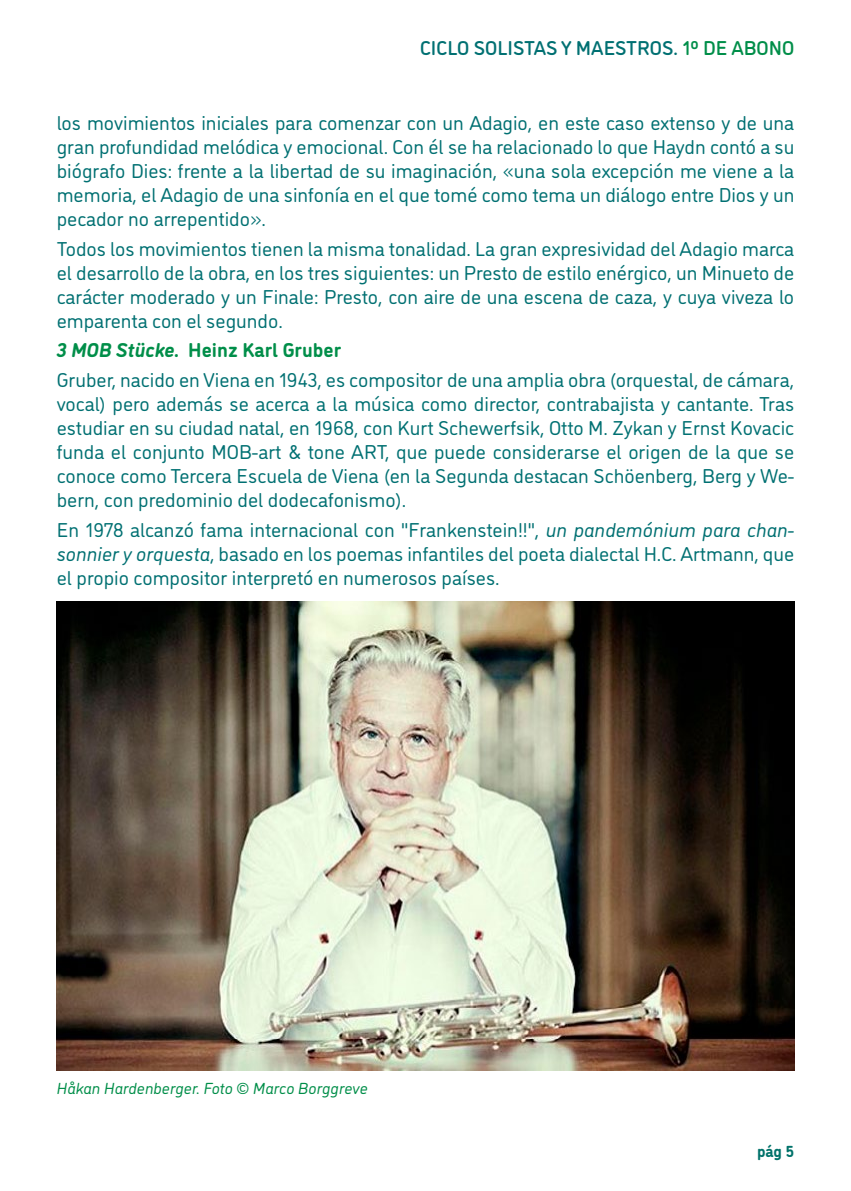
<style>
.page{position:relative;width:851px;height:1191px;background:#fff}
.page>*{position:absolute;margin:0;border:0;box-sizing:border-box;transform-origin:0 0}
.t1{font:20px/24px "DI Nosaur";color:#007072;text-align:justify}
.t2{font:500 20px "DI Nosaur";color:#007072}
.t3{font:italic 16px "DI Nosaur";color:#008e49}
.t4{font:700 16px "DI Nosaur";color:#00726a}
.s1{color:#008e49}
.s2{font-weight:700;font-style:italic;color:#008e49}
.s3{font-weight:700;color:#008e49}
.s4{font-style:italic}
</style>
<div class="page">
<img style="left:57px;top:601px;width:737px;height:469px">
<p class="t2" style="left:420px;top:34px;width:375px">CICLO SOLISTAS Y MAESTROS. <span class="s1">1º DE ABONO</span></p>
<p class="t1" style="left:57px;top:110px;width:739px">los movimientos iniciales para comenzar con un Adagio, en este caso extenso y de una gran profundidad melódica y emocional. Con él se ha relacionado lo que Haydn contó a su biógrafo Dies: frente a la libertad de su imaginación, «una sola excepción me viene a la memoria, el Adagio de una sinfonía en el que tomé como tema un diálogo entre Dios y un pecador no arrepentido».</p>
<p class="t1" style="left:57px;top:235px;width:739px">Todos los movimientos tienen la misma tonalidad. La gran expresividad del Adagio marca el desarrollo de la obra, en los tres siguientes: un Presto de estilo enérgico, un Minueto de carácter moderado y un Finale: Presto, con aire de una escena de caza, y cuya viveza lo emparenta con el segundo.</p>
<p class="t1" style="left:57px;top:334px;width:739px;line-height:29.6px"><span class="s2">3 MOB Stücke.</span> <span class="s3">Heinz Karl Gruber<br></span>Gruber, nacido en Viena en 1943, es compositor de una amplia obra (orquestal, de cámara,</p>
<p class="t1" style="left:57px;top:391px;width:739px">vocal) pero además se acerca a la música como director, contrabajista y cantante. Tras estudiar en su ciudad natal, en 1968, con Kurt Schewerfsik, Otto M. Zykan y Ernst Kovacic funda el conjunto MOB-art &amp; tone ART, que puede considerarse el origen de la que se conoce como Tercera Escuela de Viena (en la Segunda destacan Schöenberg, Berg y We&shy;bern, con predominio del dodecafonismo).</p>
<p class="t1" style="left:57px;top:516px;width:739px">En 1978 alcanzó fama internacional con "Frankenstein!!", <span class="s4">un pandemónium para chan&shy;sonnier y orquesta</span>, basado en los poemas infantiles del poeta dialectal H.C. Artmann, que el propio compositor interpretó en numerosos países.</p>
<p class="t3" style="left:57px;top:1077px;width:312px">Håkan Hardenberger. Foto © Marco Borggreve</p>
<p class="t4" style="left:757px;top:1139px;width:39px">pág 5</p>
</div>
